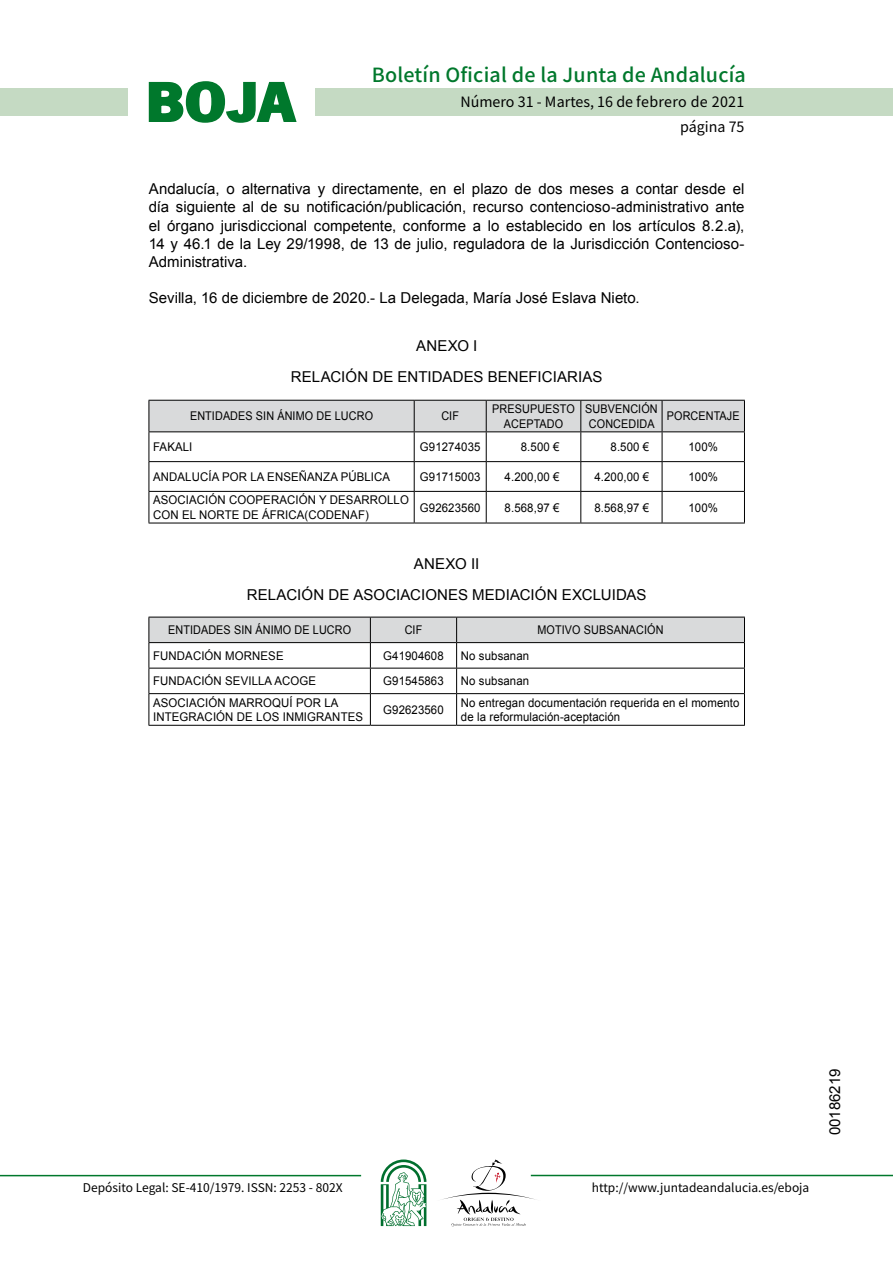
<style>
.page{position:relative;width:893px;height:1263px;background:#fff}
.page>*{position:absolute;margin:0;border:0;box-sizing:border-box;transform-origin:0 0}
.t1{font:700 57.75px "News Got T";color:#00782c;scale:1.14 1}
.t2{font:500 19.5px "Noto Sans HK";letter-spacing:.01em;color:#00782c}
.t3{font:15px/18.3px "Arial";color:#000;text-align:center}
.t4{font:14.25px/24.5px "Noto Sans HK";color:#000;text-align:right}
.t5{font:12px/14.4px "Arial";letter-spacing:.01em;color:#000;scale:.95 1}
.t6{font:12px/14.4px "Arial";letter-spacing:.01em;color:#000;text-align:center;scale:.9 1}
.t7{font:12px "Noto Sans HK";color:#000}
</style>
<div class="page">
<div style="left:315px;top:88px;width:577px;height:28px;background:#c5dac3"></div>
<div style="left:0;top:88px;width:128px;height:28px;background:#c5dac3"></div>
<hr style="left:0;top:1175px;width:361px;height:1px;background:#00782c">
<hr style="left:531px;top:1175px;width:361px;height:1px;background:#00782c">
<svg style="left:148px;top:81px;width:149px;height:42px"></svg>
<svg style="left:442px;top:1159px;width:100px;height:67px"></svg>
<svg style="left:381px;top:1160px;width:45px;height:66px"></svg>
<svg style="left:148px;top:400px;width:597px;height:91px"></svg>
<hr style="left:148px;top:491px;width:266px;height:1px;background:#000">
<hr style="left:148px;top:492px;width:1px;height:31px;background:#000">
<hr style="left:414px;top:491px;width:72px;height:1px;background:#000">
<hr style="left:414px;top:492px;width:1px;height:31px;background:#000">
<hr style="left:486px;top:491px;width:95px;height:1px;background:#000">
<hr style="left:486px;top:492px;width:1px;height:31px;background:#000">
<hr style="left:581px;top:491px;width:81px;height:1px;background:#000">
<hr style="left:580px;top:492px;width:1px;height:31px;background:#000">
<hr style="left:662px;top:491px;width:82px;height:1px;background:#000">
<hr style="left:661px;top:492px;width:1px;height:31px;background:#000">
<hr style="left:744px;top:492px;width:1px;height:31px;background:#000">
<hr style="left:148px;top:523px;width:266px;height:1px;background:#000">
<hr style="left:414px;top:523px;width:72px;height:1px;background:#000">
<hr style="left:486px;top:523px;width:95px;height:1px;background:#000">
<hr style="left:581px;top:523px;width:81px;height:1px;background:#000">
<hr style="left:662px;top:523px;width:82px;height:1px;background:#000">
<svg style="left:148px;top:617px;width:597px;height:76px"></svg>
<hr style="left:148px;top:693px;width:222px;height:1px;background:#000">
<hr style="left:148px;top:694px;width:1px;height:31px;background:#000">
<hr style="left:370px;top:693px;width:86px;height:1px;background:#000">
<hr style="left:370px;top:694px;width:1px;height:31px;background:#000">
<hr style="left:456px;top:693px;width:288px;height:1px;background:#000">
<hr style="left:456px;top:694px;width:1px;height:31px;background:#000">
<hr style="left:744px;top:694px;width:1px;height:31px;background:#000">
<hr style="left:148px;top:725px;width:222px;height:1px;background:#000">
<hr style="left:370px;top:725px;width:86px;height:1px;background:#000">
<hr style="left:456px;top:725px;width:288px;height:1px;background:#000">
<h1 class="t1" style="left:145px;top:68px;width:133px">BOJA</h1>
<h2 class="t2" style="left:372px;top:64px;width:375px">Boletín Oficial de la Junta de Andalucía</h2>
<p class="t4" style="left:460px;top:90px;width:285px">Número 31 - Martes, 16 de febrero de 2021 página 75</p>
<p class="t3" style="left:149px;top:180px;width:597px;text-align:justify">Andalucía, o alternativa y directamente, en el plazo de dos meses a contar desde el día siguiente al de su notificación/publicación, recurso contencioso-administrativo ante el órgano jurisdiccional competente, conforme a lo establecido en los artículos 8.2.a), 14 y 46.1 de la Ley 29/1998, de 13 de julio, reguladora de la Jurisdicción Contencioso-Administrativa.</p>
<p class="t3" style="left:149px;top:288px;width:492px">Sevilla, 16 de diciembre de 2020.- La Delegada, María José Eslava Nieto.</p>
<p class="t3" style="left:291px;top:330px;width:313px;line-height:31px">ANEXO I<br>RELACIÓN DE ENTIDADES BENEFICIARIAS</p>
<p class="t6" style="left:190px;top:409px;width:205px">ENTIDADES SIN ÁNIMO DE LUCRO</p>
<p class="t6" style="left:441px;top:409px;width:21px">CIF</p>
<p class="t6" style="left:492px;top:402px;width:93px">PRESUPUESTO<br>ACEPTADO</p>
<p class="t6" style="left:585px;top:402px;width:82px">SUBVENCIÓN<br>CONCEDIDA</p>
<p class="t6" style="left:667px;top:409px;width:82px">PORCENTAJE</p>
<p class="t5" style="left:153px;top:440px;width:43px">FAKALI</p>
<p class="t5" style="left:420px;top:440px;width:65px">G91274035</p>
<p class="t5" style="left:521px;top:440px;width:42px">8.500 €</p>
<p class="t5" style="left:610px;top:440px;width:42px">8.500 €</p>
<p class="t5" style="left:688px;top:440px;width:33px">100%</p>
<p class="t5" style="left:153px;top:470px;width:251px">ANDALUCÍA POR LA ENSEÑANZA PÚBLICA</p>
<p class="t5" style="left:420px;top:470px;width:65px">G91715003</p>
<p class="t5" style="left:504px;top:470px;width:59px">4.200,00 €</p>
<p class="t5" style="left:594px;top:470px;width:59px">4.200,00 €</p>
<p class="t5" style="left:688px;top:470px;width:33px">100%</p>
<p class="t5" style="left:153px;top:493px;width:271px">ASOCIACIÓN COOPERACIÓN Y DESARROLLO<br>CON EL NORTE DE ÁFRICA(CODENAF)</p>
<p class="t5" style="left:420px;top:500px;width:65px">G92623560</p>
<p class="t5" style="left:504px;top:500px;width:59px">8.568,97 €</p>
<p class="t5" style="left:594px;top:500px;width:59px">8.568,97 €</p>
<p class="t5" style="left:688px;top:500px;width:33px">100%</p>
<p class="t3" style="left:247px;top:548px;width:401px;line-height:30.8px">ANEXO II<br>RELACIÓN DE ASOCIACIONES MEDIACIÓN EXCLUIDAS</p>
<p class="t6" style="left:168px;top:623px;width:205px">ENTIDADES SIN ÁNIMO DE LUCRO</p>
<p class="t6" style="left:404px;top:623px;width:21px">CIF</p>
<p class="t6" style="left:537px;top:623px;width:142px">MOTIVO SUBSANACIÓN</p>
<p class="t5" style="left:153px;top:648px;width:139px">FUNDACIÓN MORNESE</p>
<p class="t5" style="left:383px;top:648px;width:65px">G41904608</p>
<p class="t5" style="left:461px;top:648px;width:73px">No subsanan</p>
<p class="t5" style="left:153px;top:674px;width:173px">FUNDACIÓN SEVILLA ACOGE</p>
<p class="t5" style="left:383px;top:674px;width:65px">G91545863</p>
<p class="t5" style="left:461px;top:674px;width:73px">No subsanan</p>
<p class="t5" style="left:153px;top:695px;width:222px">ASOCIACIÓN MARROQUÍ POR LA<br>INTEGRACIÓN DE LOS INMIGRANTES</p>
<p class="t5" style="left:383px;top:703px;width:65px">G92623560</p>
<p class="t5" style="left:461px;top:695px;width:295px">No entregan documentación requerida en el momento de la reformulación-aceptación</p>
<p class="t7" style="left:83px;top:1181px;width:261px">Depósito Legal: SE-410/1979. ISSN: 2253 - 802X</p>
<p class="t7" style="left:592px;top:1181px;width:219px">http://www.juntadeandalucia.es/eboja</p>
<p class="t3" style="left:826px;top:1135px;width:68px;rotate:-90deg">00186219</p>
</div>
